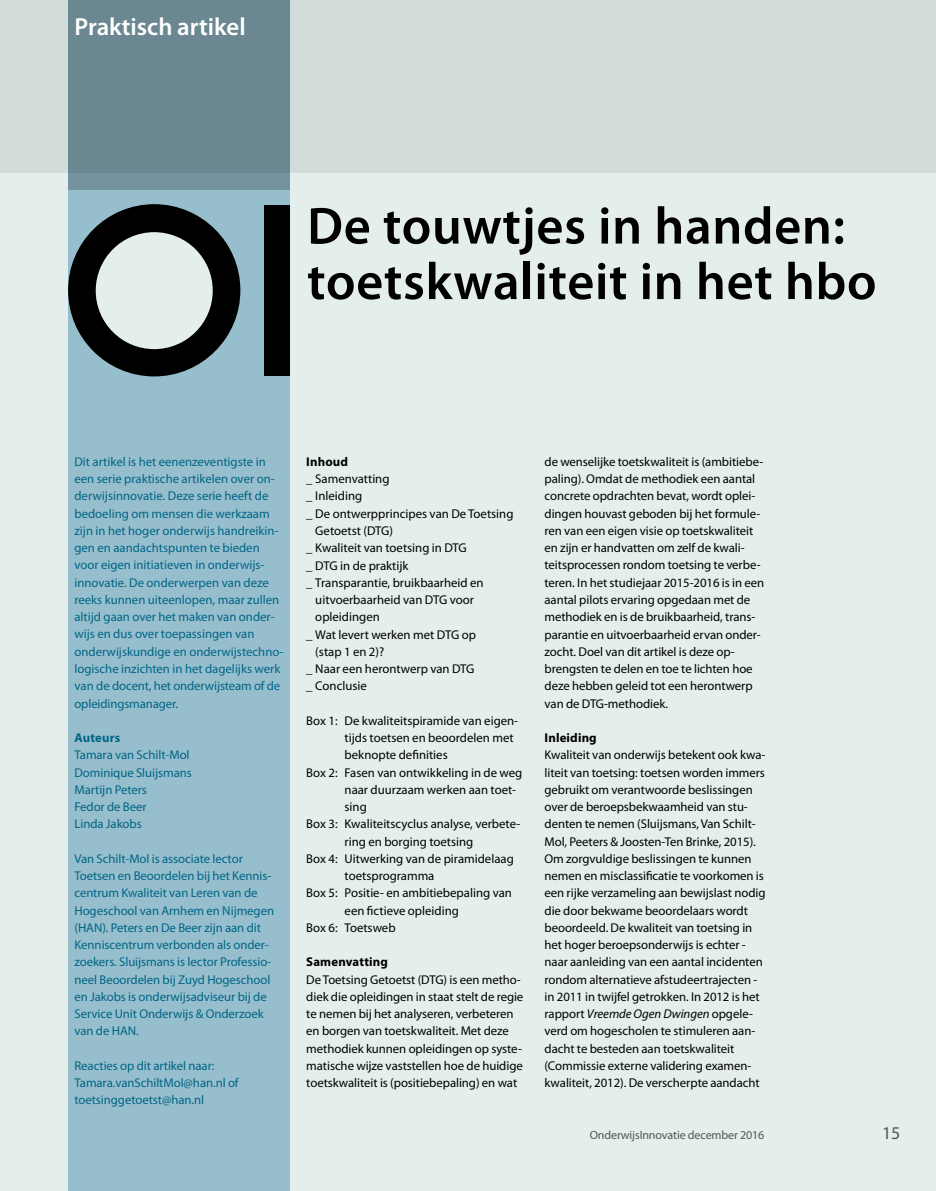
<style>
.page{position:relative;width:936px;height:1191px;background:#fff}
.page>*{position:absolute;margin:0;border:0;box-sizing:border-box;transform-origin:0 0}
.t1{font:600 52.5px/55.5px "Myriad Pro";letter-spacing:.01em;color:#000}
.t2{font:600 24.75px "Myriad Pro";color:#fff}
.t3{font:18px "Myriad Pro";color:#565655}
.t4{font:12.75px/17.2px "Myriad Pro";letter-spacing:-.005em;color:#000}
.t5{font:12.75px/17.2px "Myriad Pro";letter-spacing:-.005em;color:#006587}
.t6{font:700 12.75px "Myriad Pro";letter-spacing:.01em;color:#000}
.t7{font:700 12.75px "Myriad Pro";letter-spacing:.015em;color:#006587}
.t8{font:12px "Myriad Pro";letter-spacing:-.01em;color:#565655}
.s1{font-style:italic}
</style>
<div class="page">
<div style="left:0;top:0;width:935px;height:1191px;background:#e3eeed"></div>
<div style="left:69px;top:0;width:221px;height:1191px;background:#97becc"></div>
<div style="left:0;top:0;width:935px;height:172px;background:#d2dcdb"></div>
<div style="left:264px;top:205px;width:26px;height:170px;background:#000"></div>
<div style="left:68px;top:204px;width:172px;height:172px;background:#000;border-radius:50%"></div>
<div style="left:96px;top:232px;width:117px;height:117px;background:#e3eeed;border-radius:50%"></div>
<div style="left:69px;top:0;width:221px;height:190px;background:linear-gradient(to right,#6c8892,#6c8892)"></div>
<h2 class="t2" style="left:75px;top:12px;width:173px">Praktisch artikel</h2>
<h1 class="t1" style="left:307px;top:199px;width:571px">De touwtjes in handen: toetskwaliteit in het hbo</h1>
<p class="t5" style="left:74px;top:453px;width:210px">Dit artikel is het eenenzeventigste in een serie praktische artikelen over on&shy;derwijsinnovatie. Deze serie heeft de bedoeling om mensen die werkzaam zijn in het hoger onderwijs handreikin&shy;gen en aandachtspunten te bieden voor eigen initiatieven in onderwijs&shy;innovatie. De onderwerpen van deze reeks kunnen uiteenlopen, maar zullen altijd gaan over het maken van onder&shy;wijs en dus over toepassingen van onderwijskundige en onderwijstechno&shy;logische inzichten in het dagelijks werk van de docent, het onderwijsteam of de opleidingsmanager.</p>
<p class="t7" style="left:74px;top:730px;width:47px">Auteurs</p>
<p class="t5" style="left:74px;top:746px;width:119px">Tamara van Schilt-Mol<br>Dominique Sluijsmans<br>Martijn Peters<br>Fedor de Beer<br>Linda Jakobs</p>
<p class="t5" style="left:74px;top:850px;width:201px">Van Schilt-Mol is associate lector Toetsen en Beoordelen bij het Kennis&shy;centrum Kwaliteit van Leren van de Hogeschool van Arnhem en Nijmegen (HAN). Peters en De Beer zijn aan dit Kenniscentrum verbonden als onder&shy;zoekers. Sluijsmans is lector Professio&shy;neel Beoordelen bij Zuyd Hogeschool en Jakobs is onderwijsadviseur bij de Service Unit Onderwijs &amp; Onderzoek van de HAN.</p>
<p class="t5" style="left:74px;top:1057px;width:166px">Reacties op dit artikel naar:<br>Tamara.vanSchiltMol@han.nl of toetsinggetoetst@han.nl</p>
<p class="t6" style="left:306px;top:454px;width:43px">Inhoud</p>
<p class="t4" style="left:306px;top:470px;width:85px">_ Samenvatting</p>
<p class="t4" style="left:306px;top:488px;width:58px">_ Inleiding</p>
<p class="t4" style="left:306px;top:505px;width:209px">_ De ontwerpprincipes van De Toetsing</p>
<p class="t4" style="left:315px;top:522px;width:79px">Getoetst (DTG)</p>
<p class="t4" style="left:306px;top:539px;width:162px">_ Kwaliteit van toetsing in DTG</p>
<p class="t4" style="left:306px;top:557px;width:104px">_ DTG in de praktijk</p>
<p class="t4" style="left:306px;top:574px;width:179px">_ Transparantie, bruikbaarheid en</p>
<p class="t4" style="left:315px;top:591px;width:160px">uitvoerbaarheid van DTG voor</p>
<p class="t4" style="left:315px;top:608px;width:66px">opleidingen</p>
<p class="t4" style="left:306px;top:626px;width:171px">_ Wat levert werken met DTG op</p>
<p class="t4" style="left:315px;top:643px;width:70px">(stap 1 en 2)?</p>
<p class="t4" style="left:306px;top:660px;width:170px">_ Naar een herontwerp van DTG</p>
<p class="t4" style="left:306px;top:677px;width:62px">_ Conclusie</p>
<p class="t4" style="left:306px;top:712px;width:213px">Box 1: De kwaliteitspiramide van eigen-</p>
<p class="t4" style="left:344px;top:729px;width:170px">tijds toetsen en beoordelen met</p>
<p class="t4" style="left:344px;top:746px;width:105px">beknopte definities</p>
<p class="t4" style="left:306px;top:764px;width:217px">Box 2: Fasen van ontwikkeling in de weg</p>
<p class="t4" style="left:344px;top:781px;width:173px">naar duurzaam werken aan toet-</p>
<p class="t4" style="left:344px;top:798px;width:24px">sing</p>
<p class="t4" style="left:306px;top:815px;width:215px">Box 3: Kwaliteitscyclus analyse, verbete-</p>
<p class="t4" style="left:344px;top:833px;width:130px">ring en borging toetsing</p>
<p class="t4" style="left:306px;top:850px;width:209px">Box 4: Uitwerking van de piramidelaag</p>
<p class="t4" style="left:344px;top:867px;width:91px">toetsprogramma</p>
<p class="t4" style="left:306px;top:884px;width:207px">Box 5: Positie- en ambitiebepaling van</p>
<p class="t4" style="left:344px;top:902px;width:116px">een fictieve opleiding</p>
<p class="t4" style="left:306px;top:919px;width:91px">Box 6: Toetsweb</p>
<p class="t6" style="left:306px;top:955px;width:83px">Samenvatting</p>
<p class="t4" style="left:306px;top:971px;width:218px">De Toetsing Getoetst (DTG) is een metho&shy;diek die opleidingen in staat stelt de regie te nemen bij het analyseren, verbeteren en borgen van toetskwaliteit. Met deze methodiek kunnen opleidingen op syste&shy;matische wijze vaststellen hoe de huidige toetskwaliteit is (positiebepaling) en wat</p>
<p class="t4" style="left:544px;top:453px;width:221px">de wenselijke toetskwaliteit is (ambitiebe&shy;paling). Omdat de methodiek een aantal concrete opdrachten bevat, wordt oplei&shy;dingen houvast geboden bij het formule&shy;ren van een eigen visie op toetskwaliteit en zijn er handvatten om zelf de kwali&shy;teitsprocessen rondom toetsing te verbe&shy;teren. In het studiejaar 2015-2016 is in een aantal pilots ervaring opgedaan met de methodiek en is de bruikbaarheid, trans&shy;parantie en uitvoerbaarheid ervan onder&shy;zocht. Doel van dit artikel is deze op&shy;brengsten te delen en toe te lichten hoe deze hebben geleid tot een herontwerp van de DTG-methodiek.</p>
<p class="t6" style="left:544px;top:730px;width:54px">Inleiding</p>
<p class="t4" style="left:544px;top:746px;width:222px">Kwaliteit van onderwijs betekent ook kwa&shy;liteit van toetsing: toetsen worden immers gebruikt om verantwoorde beslissingen over de beroepsbekwaamheid van stu&shy;denten te nemen (Sluijsmans, Van Schilt-Mol, Peeters &amp; Joosten-Ten Brinke, 2015).<br>Om zorgvuldige beslissingen te kunnen nemen en misclassificatie te voorkomen is een rijke verzameling aan bewijslast nodig die door bekwame beoordelaars wordt beoordeeld. De kwaliteit van toetsing in het hoger beroepsonderwijs is echter - naar aanleiding van een aantal incidenten rondom alternatieve afstudeertrajecten - in 2011 in twijfel getrokken. In 2012 is het rapport <span class="s1">Vreemde Ogen Dwingen</span> opgele&shy;verd om hogescholen te stimuleren aan&shy;dacht te besteden aan toetskwaliteit (Commissie externe validering examen&shy;kwaliteit, 2012). De verscherpte aandacht</p>
<p class="t8" style="left:589px;top:1128px;width:176px">OnderwijsInnovatie december 2016</p>
<h3 class="t3" style="left:882px;top:1123px;width:20px">15</h3>
</div>
